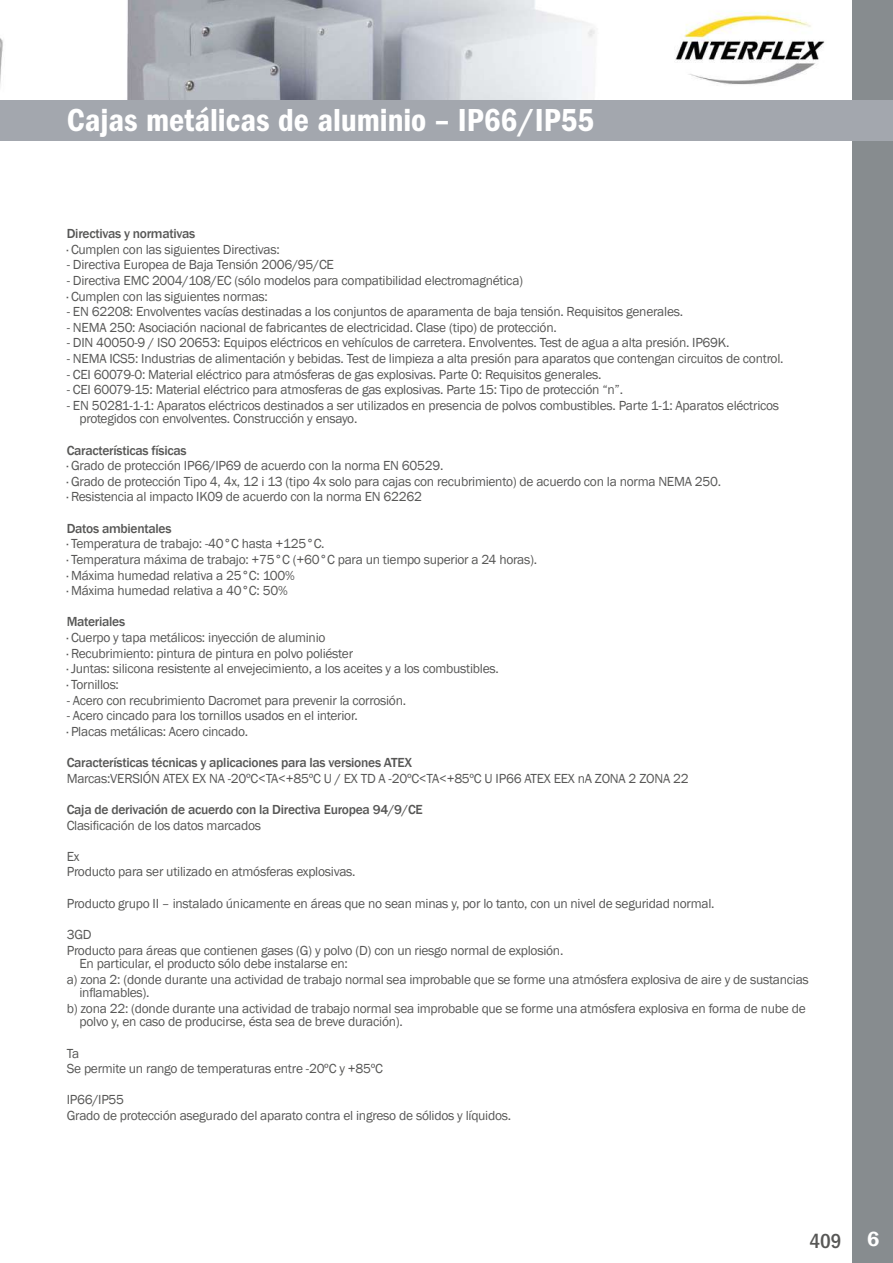
<style>
.page{position:relative;width:893px;height:1263px;background:#fff}
.page>*{position:absolute;margin:0;border:0;box-sizing:border-box;transform-origin:0 0}
.t1{font:600 condensed 33px "Franklin Gothic";color:#fff}
.t2{font:500 condensed 21px "Franklin Gothic";color:#575756}
.t3{font:600 21px "Franklin Gothic";color:#fff}
.t4{font:13.5px/15.6px "Franklin Gothic";letter-spacing:-.02em;color:#575756}
.t5{font:500 13.5px "Franklin Gothic";letter-spacing:-.02em;color:#575756}
</style>
<div class="page">
<img style="left:0;top:0;width:852px;height:101px">
<div style="left:852px;top:0;width:41px;height:1263px;background:#878c8f"></div>
<div style="left:0;top:101px;width:893px;height:40px;background:#a3a7ae"></div>
<h1 class="t1" style="left:64px;top:101px;width:433px">Pren aestopas de latón niquelado</h1>
<h1 class="t1" style="left:67px;top:101px;width:529px">Cajas metálicas de aluminio – IP66/IP55</h1>
<p class="t5" style="left:67px;top:225px;width:130px">Directivas y normativas</p>
<p class="t4" style="left:67px;top:242px;width:215px">· Cumplen con las siguientes Directivas:</p>
<p class="t4" style="left:67px;top:257px;width:269px">- Directiva Europea de Baja Tensión 2006/95/CE</p>
<p class="t4" style="left:67px;top:273px;width:458px">- Directiva EMC 2004/108/EC (sólo modelos para compatibilidad electromagnética) · Cumplen con las siguientes normas:</p>
<p class="t4" style="left:67px;top:304px;width:618px">- EN 62208: Envolventes vacías destinadas a los conjuntos de aparamenta de baja tensión. Requisitos generales.</p>
<p class="t4" style="left:67px;top:320px;width:492px">- NEMA 250: Asociación nacional de fabricantes de electricidad. Clase (tipo) de protección.</p>
<p class="t4" style="left:67px;top:335px;width:664px">- DIN 40050-9 / ISO 20653: Equipos eléctricos en vehículos de carretera. Envolventes. Test de agua a alta presión. IP69K.</p>
<p class="t4" style="left:67px;top:351px;width:718px">- NEMA ICS5: Industrias de alimentación y bebidas. Test de limpieza a alta presión para aparatos que contengan circuitos de control.</p>
<p class="t4" style="left:67px;top:367px;width:536px">- CEI 60079-0: Material eléctrico para atmósferas de gas explosivas. Parte 0: Requisitos generales.</p>
<p class="t4" style="left:67px;top:382px;width:558px">- CEI 60079-15: Material eléctrico para atmosferas de gas explosivas. Parte 15: Tipo de protección “n”.</p>
<p class="t4" style="left:79px;top:399px;width:701px;line-height:13.5px;text-indent:-13px">- EN 50281-1-1: Aparatos eléctricos destinados a ser utilizados en presencia de polvos combustibles. Parte 1-1: Aparatos eléctricos protegidos con envolventes. Construcción y ensayo.</p>
<p class="t5" style="left:67px;top:442px;width:121px">Características físicas</p>
<p class="t4" style="left:67px;top:458px;width:656px">· Grado de protección IP66/IP69 de acuerdo con la norma EN 60529.<br>· Grado de protección Tipo 4, 4x, 12 i 13 (tipo 4x solo para cajas con recubrimiento) de acuerdo con la norma NEMA 250. · Resistencia al impacto IK09 de acuerdo con la norma EN 62262</p>
<p class="t5" style="left:67px;top:520px;width:106px">Datos ambientales</p>
<p class="t4" style="left:67px;top:536px;width:472px">· Temperatura de trabajo: -40°C hasta +125°C.<br>· Temperatura máxima de trabajo: +75°C (+60°C para un tiempo superior a 24 horas). · Máxima humedad relativa a 25°C: 100%<br>· Máxima humedad relativa a 40°C: 50%</p>
<p class="t5" style="left:67px;top:614px;width:60px">Materiales</p>
<p class="t4" style="left:67px;top:630px;width:434px">· Cuerpo y tapa metálicos: inyección de aluminio<br>· Recubrimiento: pintura de pintura en polvo poliéster<br>· Juntas: silicona resistente al envejecimiento, a los aceites y a los combustibles. · Tornillos:</p>
<p class="t4" style="left:67px;top:692px;width:341px">- Acero con recubrimiento Dacromet para prevenir la corrosión.</p>
<p class="t4" style="left:67px;top:708px;width:293px">- Acero cincado para los tornillos usados en el interior. · Placas metálicas: Acero cincado.</p>
<p class="t5" style="left:67px;top:754px;width:347px">Características técnicas y aplicaciones para las versiones ATEX</p>
<p class="t4" style="left:67px;top:771px;width:623px">Marcas:VERSIÓN ATEX EX NA -20ºC&lt;TA&lt;+85ºC U / EX TD A -20ºC&lt;TA&lt;+85ºC U IP66 ATEX EEX nA ZONA 2 ZONA 22</p>
<p class="t5" style="left:67px;top:801px;width:358px">Caja de derivación de acuerdo con la Directiva Europea 94/9/CE</p>
<p class="t4" style="left:67px;top:817px;width:196px">Clasificación de los datos marcados</p>
<p class="t4" style="left:67px;top:849px;width:290px">Ex<br>Producto para ser utilizado en atmósferas explosivas.</p>
<p class="t4" style="left:67px;top:896px;width:649px">Producto grupo II – instalado únicamente en áreas que no sean minas y, por lo tanto, con un nivel de seguridad normal.</p>
<p class="t4" style="left:67px;top:927px;width:498px">3GD<br>Producto para áreas que contienen gases (G) y polvo (D) con un riesgo normal de explosión.</p>
<p class="t4" style="left:67px;top:956px;width:744px;text-indent:13px">En particular, el producto sólo debe instalarse en:<br>a) zona 2: (donde durante una actividad de trabajo normal sea improbable que se forme una atmósfera explosiva de aire y de sustancias</p>
<p class="t4" style="left:67px;top:985px;width:740px;text-indent:13px">inflamables).<br>b) zona 22: (donde durante una actividad de trabajo normal sea improbable que se forme una atmósfera explosiva en forma de nube de</p>
<p class="t4" style="left:79px;top:1014px;width:325px">polvo y, en caso de producirse, ésta sea de breve duración).</p>
<p class="t4" style="left:67px;top:1045px;width:318px">Ta<br>Se permite un rango de temperaturas entre -20ºC y +85ºC</p>
<p class="t4" style="left:67px;top:1092px;width:446px">IP66/IP55<br>Grado de protección asegurado del aparato contra el ingreso de sólidos y líquidos.</p>
<h2 class="t2" style="left:809px;top:1229px;width:34px">409</h2>
<h2 class="t3" style="left:867px;top:1226px;width:14px">6</h2>
</div>
